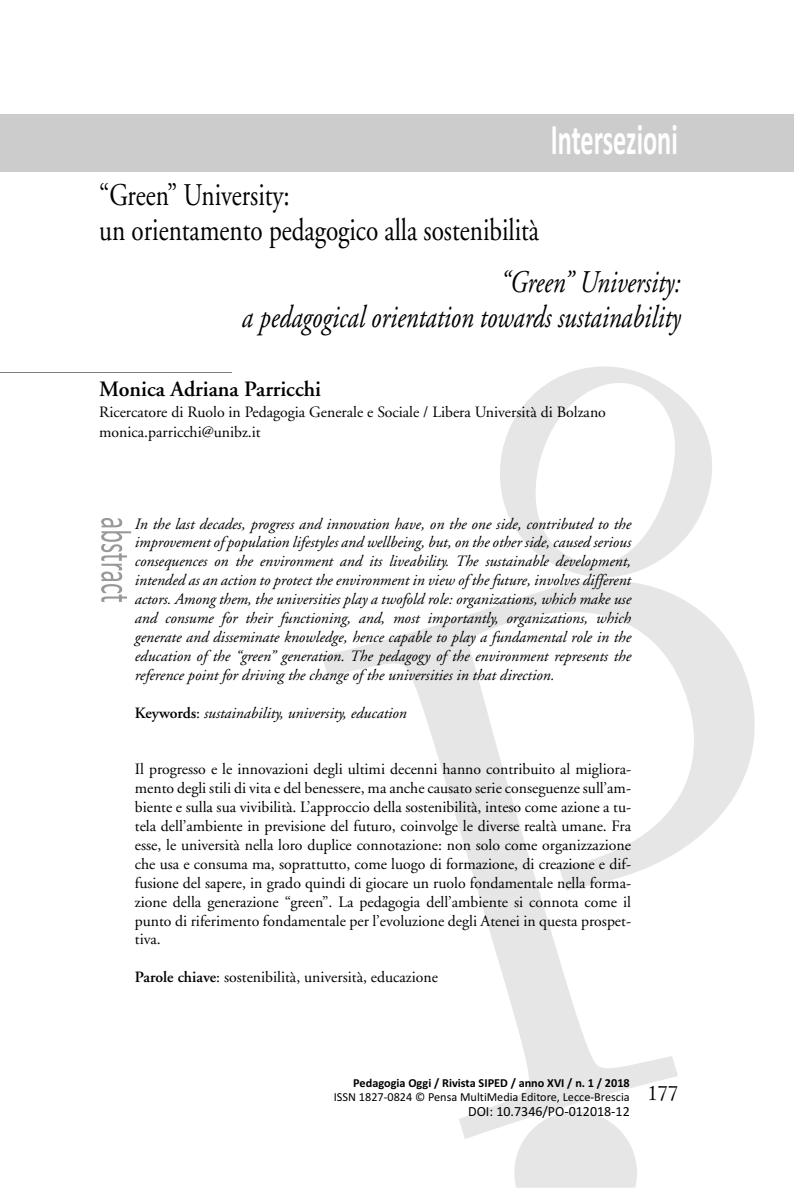
<style>
.page{position:relative;width:794px;height:1191px;background:#fff}
.page>*{position:absolute;margin:0;border:0;box-sizing:border-box;transform-origin:0 0}
.t1{font:700 43.75px "Calibri";color:#fff;scale:.6 1}
.t2{font:italic 31.5px/35px "Adobe Garamond";color:#000;text-align:right;scale:.8 1}
.t3{font:31.5px/35px "Adobe Garamond";color:#000;scale:.8 1}
.t4{font:600 21.88px "Adobe Garamond";color:#000}
.t5{font:21px "Simoncini Garamond";color:#000}
.t6{font:15.75px/18.9px "Adobe Garamond";color:#000;text-align:justify}
.t7{font:italic 15.75px/18.9px "Adobe Garamond";color:#000;text-align:justify}
.t8{font:14px "Calibri";color:#000}
.t9{font:12.25px "Calibri";color:#000}
.t10{font:700 12.25px "Calibri";color:#000}
.s1{font-weight:600;font-style:normal}
.s2{font-style:normal}
.s3{font-weight:600}
</style>
<div class="page">
<hr style="left:0;top:372px;width:232px;height:1px;background:#7f7f7f">
<svg style="left:101px;top:518px;width:30px;height:34px"></svg>
<div style="left:514px;top:1139px;width:123px;height:48px;background:#e6e6e6"></div>
<svg style="left:322px;top:596px;width:433px;height:543px"></svg>
<svg style="left:500px;top:366px;width:212px;height:230px"></svg>
<div style="left:0;top:114px;width:794px;height:57px;background:#ccc"></div>
<h2 class="t3" style="left:99px;top:180px;width:551px">“Green” University:<br>un orientamento pedagogico alla sostenibilità</h2>
<h1 class="t1" style="left:551px;top:113px;width:213px">Intersezioni</h1>
<h2 class="t2" style="left:242px;top:267px;width:550px">“Green” University:<br>a pedagogical orientation towards sustainability</h2>
<h3 class="t4" style="left:99px;top:381px;width:223px">Monica Adriana Parricchi</h3>
<p class="t6" style="left:99px;top:404px;width:508px">Ricercatore di Ruolo in Pedagogia Generale e Sociale / Libera Università di Bolzano monica.parricchi@unibz.it</p>
<p class="t7" style="left:135px;top:515px;width:498px">In the last decades, progress and innovation have, on the one side, contributed to the improvement of population lifestyles and wellbeing, but, on the other side, caused serious consequences on the environment and its liveability. The sustainable development, intended as an action to protect the environment in view of the future, involves different actors. Among them, the universities play a twofold role: organizations, which make use and consume for their functioning, and, most importantly, organizations, which generate and disseminate knowledge, hence capable to play a fundamental role in the education of the “green” generation. The pedagogy of the environment represents the reference point for driving the change of the universities in that direction.</p>
<p class="t7" style="left:135px;top:704px;width:273px"><span class="s1">Keywords</span><span class="s2">:</span> sustainability, university, education</p>
<p class="t6" style="left:135px;top:761px;width:498px">Il progresso e le innovazioni degli ultimi decenni hanno contribuito al migliora&shy;mento degli stili di vita e del benessere, ma anche causato serie conseguenze sull’am&shy;biente e sulla sua vivibilità. L’approccio della sostenibilità, inteso come azione a tu&shy;tela dell’ambiente in previsione del futuro, coinvolge le diverse realtà umane. Fra esse, le università nella loro duplice connotazione: non solo come organizzazione che usa e consuma ma, soprattutto, come luogo di formazione, di creazione e dif&shy;fusione del sapere, in grado quindi di giocare un ruolo fondamentale nella forma&shy;zione della generazione “green”. La pedagogia dell’ambiente si connota come il punto di riferimento fondamentale per l’evoluzione degli Atenei in questa prospet&shy;tiva.</p>
<p class="t6" style="left:135px;top:969px;width:305px"><span class="s3">Parole chiave</span>: sostenibilità, università, educazione</p>
<p class="t10" style="left:353px;top:1075px;width:278px">Pedagogia Oggi / Rivista SIPED / anno XVI / n. 1 / 2018</p>
<p class="t9" style="left:334px;top:1089px;width:297px">ISSN 1827-0824 © Pensa MultiMedia Editore, Lecce-Brescia</p>
<p class="t8" style="left:468px;top:1103px;width:163px">DOI: 10.7346/PO-012018-12</p>
<h3 class="t5" style="left:647px;top:1084px;width:33px">177</h3>
</div>
